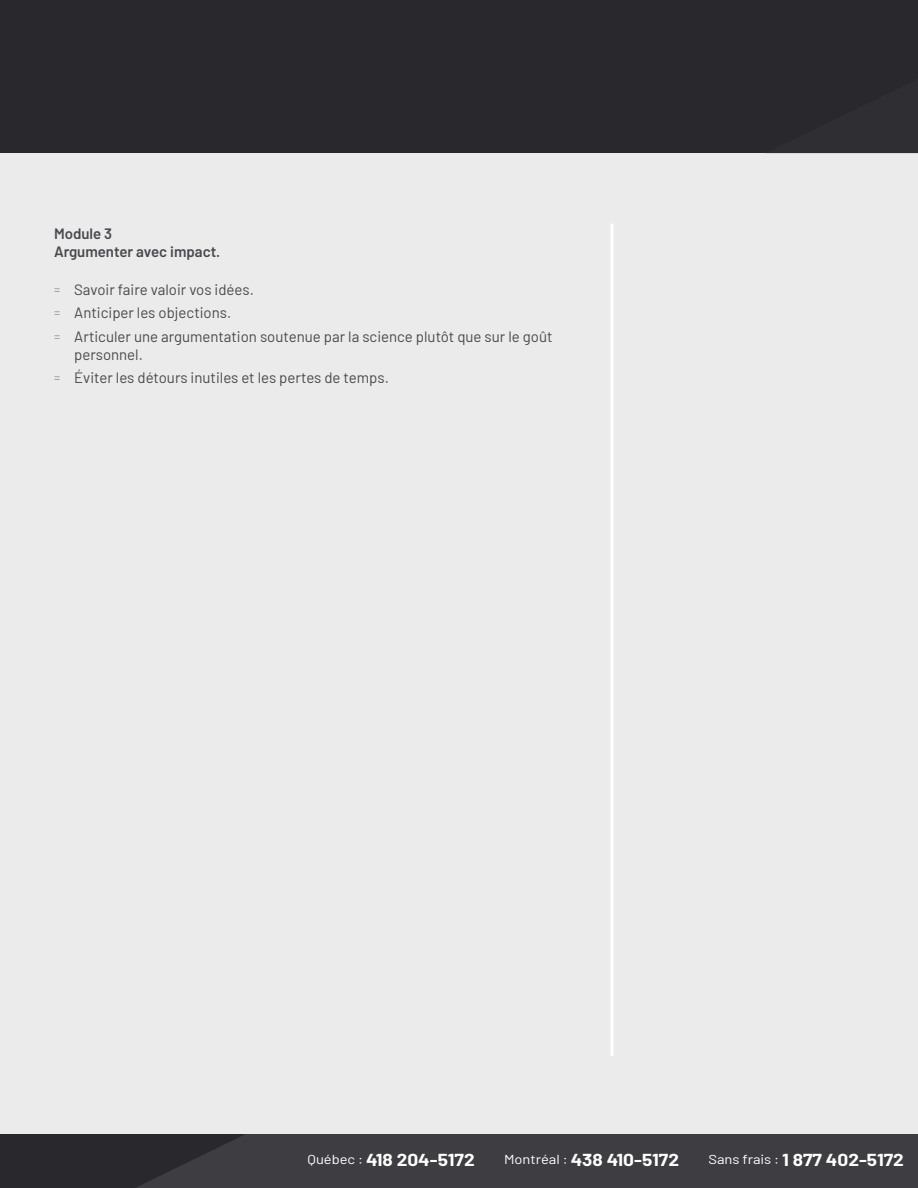
<style>
.page{position:relative;width:918px;height:1188px;background:#29282d}
.page>*{position:absolute;margin:0;border:0;box-sizing:border-box;transform-origin:0 0}
.t1{font:700 16.95px "Barlow";color:#fff;scale:1.13 1}
.t2{font:15px/23.4px "Barlow";color:#4a4a49}
.t3{font:600 15px/18px "Barlow";color:#49484d}
.s1{font-weight:300;font-size:12px;color:#706f6f}
.s2{font-weight:400;font-size:13.05px}
</style>
<div class="page">
<div style="left:0;top:153px;width:918px;height:981px;background:#ebebec"></div>
<hr style="left:610px;top:224px;width:4px;height:832px;background:#fff">
<div style="left:136px;top:1134px;width:782px;height:54px;background:#3e3d42"></div>
<p class="t3" style="left:54px;top:223px;width:168px">Module 3<br>Argumenter avec impact.</p>
<p class="t2" style="left:54px;top:277px;width:500px"><span class="s1">=</span> Savoir faire valoir vos idées.<br><span class="s1">=</span> Anticiper les objections.<br><span class="s1">=</span> Articuler une argumentation soutenue par la science plutôt que sur le goût</p>
<p class="t2" style="left:54px;top:341px;width:336px;text-indent:20px">personnel.<br><span class="s1">=</span> Éviter les détours inutiles et les pertes de temps.</p>
<p class="t1" style="left:308px;top:1147px;width:149px"><span class="s2">Québec :</span> 418 204-5172</p>
<p class="t1" style="left:504px;top:1147px;width:156px"><span class="s2">Montréal :</span> 438 410-5172</p>
<p class="t1" style="left:708px;top:1147px;width:175px"><span class="s2">Sans frais :</span> 1 877 402-5172</p>
</div>
